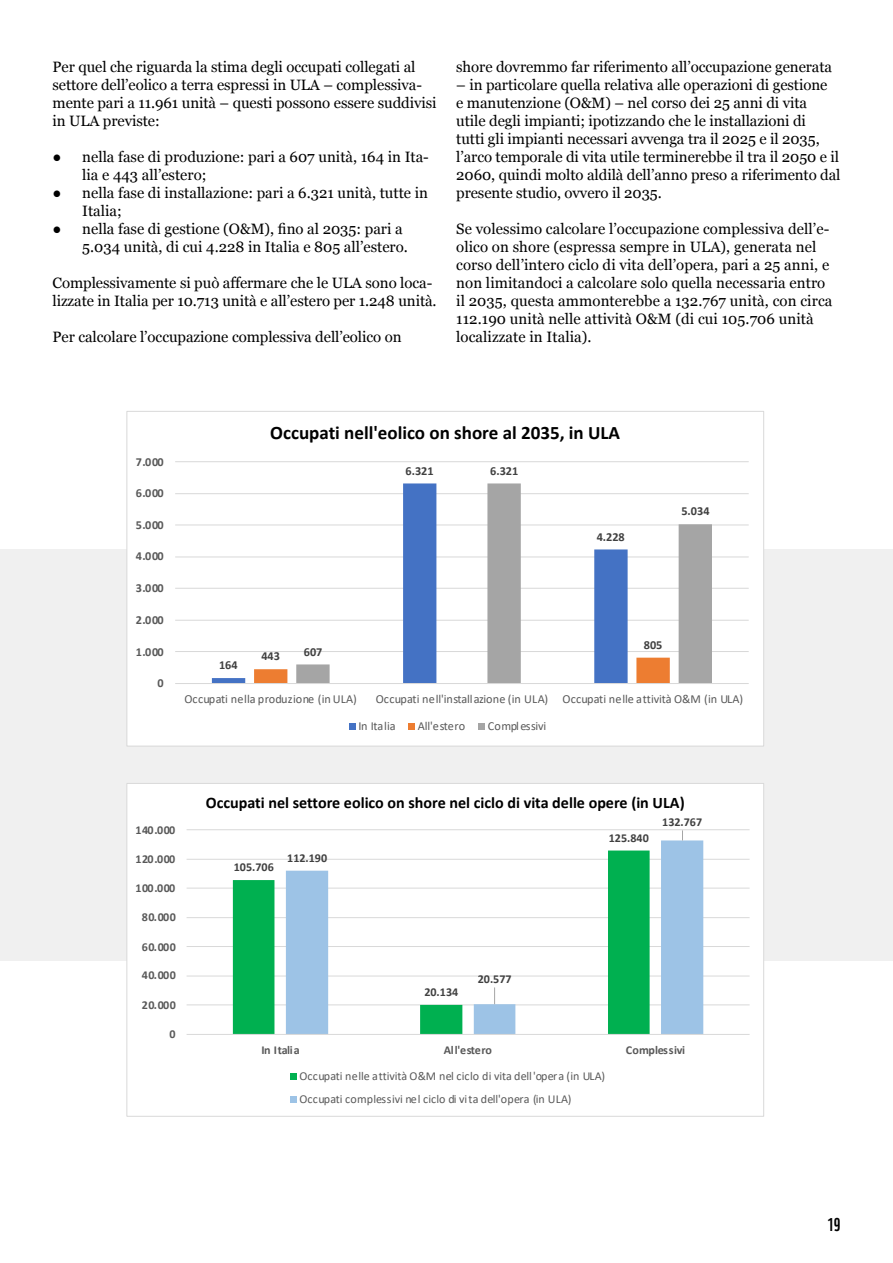
<style>
.page{position:relative;width:893px;height:1263px;background:#fff}
.page>*{position:absolute;margin:0;border:0;box-sizing:border-box;transform-origin:0 0}
.t1{font:700 19.05px "Calibri";color:#000}
.t2{font:18px "WWF";color:#000}
.t3{font:700 16.05px "Calibri";color:#000}
.t4{font:15px/18px "Georgia";letter-spacing:-.005em;color:#000}
.t5{font:12.3px "Calibri";color:#595959}
.t6{font:700 12.3px "Calibri";letter-spacing:-.005em;color:#595959}
.t7{font:700 12.3px "Calibri";color:#404040}
.t8{font:12.3px "Calibri";letter-spacing:.02em;color:#595959}
.t9{font:12.15px/22.8px "Calibri";color:#595959}
.t10{font:700 12.15px "Calibri";letter-spacing:.02em;color:#595959}
.t11{font:700 12.15px "Calibri";color:#404040}
.t12{font:700 12.15px "Calibri";letter-spacing:-.005em;color:#595959}
.t13{font:700 12.15px "Calibri";letter-spacing:-.015em;color:#595959}
.t14{font:700 12.15px "Calibri";letter-spacing:-.02em;color:#595959}
</style>
<div class="page">
<div style="left:0;top:549px;width:893px;height:411px;background:#f0f0f0"></div>
<div style="left:127px;top:411px;width:637px;height:335px;background:#fff"></div>
<hr style="left:175px;top:651px;width:574px;height:1px;background:#d9d9d9">
<hr style="left:175px;top:620px;width:574px;height:1px;background:#d9d9d9">
<hr style="left:175px;top:588px;width:574px;height:1px;background:#d9d9d9">
<hr style="left:175px;top:556px;width:574px;height:1px;background:#d9d9d9">
<hr style="left:175px;top:524px;width:574px;height:1px;background:#d9d9d9">
<hr style="left:175px;top:493px;width:574px;height:1px;background:#d9d9d9">
<hr style="left:175px;top:461px;width:574px;height:1px;background:#d9d9d9">
<svg style="left:212px;top:524px;width:84px;height:159px"></svg>
<svg style="left:254px;top:658px;width:42px;height:25px"></svg>
<svg style="left:296px;top:483px;width:416px;height:200px"></svg>
<hr style="left:175px;top:683px;width:574px;height:1px;background:#d9d9d9">
<div style="left:349px;top:723px;width:6px;height:7px;background:#4472c4"></div>
<div style="left:409px;top:723px;width:6px;height:7px;background:#ed7d31"></div>
<div style="left:478px;top:723px;width:7px;height:7px;background:#a5a5a5"></div>
<div style="left:127px;top:783px;width:637px;height:333px;background:#fff"></div>
<hr style="left:187px;top:1004px;width:563px;height:1px;background:#d9d9d9">
<hr style="left:187px;top:975px;width:563px;height:1px;background:#d9d9d9">
<hr style="left:187px;top:946px;width:563px;height:1px;background:#d9d9d9">
<hr style="left:187px;top:917px;width:563px;height:1px;background:#d9d9d9">
<hr style="left:187px;top:888px;width:563px;height:1px;background:#d9d9d9">
<hr style="left:187px;top:859px;width:563px;height:1px;background:#d9d9d9">
<hr style="left:187px;top:829px;width:563px;height:1px;background:#d9d9d9">
<svg style="left:233px;top:880px;width:53px;height:154px;fill:#00b050"></svg>
<svg style="left:286px;top:840px;width:417px;height:194px"></svg>
<hr style="left:187px;top:1034px;width:563px;height:1px;background:#d9d9d9">
<svg style="left:494px;top:987px;width:1px;height:17px"></svg>
<div style="left:290px;top:1073px;width:7px;height:7px;background:#00b050"></div>
<div style="left:290px;top:1096px;width:7px;height:7px;background:#9dc3e6"></div>
<p class="t4" style="left:53px;top:57px;width:386px">Per quel che riguarda la stima degli occupati collegati al settore dell’eolico a terra espressi in ULA – complessiva&shy;mente pari a 11.961 unità – questi possono essere suddivisi in ULA previste:</p>
<p class="t4" style="left:82px;top:147px;width:348px;text-indent:-30px">● nella fase di produzione: pari a 607 unità, 164 in Ita&shy;lia e 443 all’estero;</p>
<p class="t4" style="left:82px;top:183px;width:347px;text-indent:-30px">● nella fase di installazione: pari a 6.321 unità, tutte in<br>Italia;</p>
<p class="t4" style="left:82px;top:219px;width:327px;text-indent:-30px">● nella fase di gestione (O&amp;M), fino al 2035: pari a<br>5.034 unità, di cui 4.228 in Italia e 805 all’estero.</p>
<p class="t4" style="left:53px;top:273px;width:386px">Complessivamente si può affermare che le ULA sono loca&shy;lizzate in Italia per 10.713 unità e all’estero per 1.248 unità.</p>
<p class="t4" style="left:53px;top:327px;width:351px">Per calcolare l’occupazione complessiva dell’eolico on</p>
<p class="t4" style="left:456px;top:57px;width:377px">shore dovremmo far riferimento all’occupazione generata</p>
<p class="t4" style="left:456px;top:75px;width:386px">– in particolare quella relativa alle operazioni di gestione<br>e manutenzione (O&amp;M) – nel corso dei 25 anni di vita<br>utile degli impianti; ipotizzando che le installazioni di<br>tutti gli impianti necessari avvenga tra il 2025 e il 2035, l’arco temporale di vita utile terminerebbe il tra il 2050 e il 2060, quindi molto aldilà dell’anno preso a riferimento dal presente studio, ovvero il 2035.</p>
<p class="t4" style="left:456px;top:219px;width:378px">Se volessimo calcolare l’occupazione complessiva dell’e&shy;olico on shore (espressa sempre in ULA), generata nel corso dell’intero ciclo di vita dell’opera, pari a 25 anni, e non limitandoci a calcolare solo quella necessaria entro il 2035, questa ammonterebbe a 132.767 unità, con circa 112.190 unità nelle attività O&amp;M (di cui 105.706 unità localizzate in Italia).</p>
<p class="t6" style="left:136px;top:453px;width:29px">7.000</p>
<p class="t6" style="left:136px;top:484px;width:29px">6.000</p>
<p class="t6" style="left:136px;top:516px;width:29px">5.000</p>
<p class="t6" style="left:136px;top:548px;width:29px">4.000</p>
<p class="t6" style="left:136px;top:579px;width:29px">3.000</p>
<p class="t6" style="left:136px;top:611px;width:29px">2.000</p>
<p class="t6" style="left:136px;top:643px;width:29px">1.000</p>
<p class="t6" style="left:158px;top:674px;width:8px">0</p>
<p class="t1" style="left:270px;top:419px;width:351px">Occupati nell'eolico on shore al 2035, in ULA</p>
<p class="t7" style="left:219px;top:656px;width:20px">164</p>
<p class="t7" style="left:261px;top:648px;width:20px">443</p>
<p class="t7" style="left:304px;top:643px;width:20px">607</p>
<p class="t7" style="left:405px;top:462px;width:30px">6.321</p>
<p class="t7" style="left:490px;top:462px;width:30px">6.321</p>
<p class="t7" style="left:597px;top:528px;width:30px">4.228</p>
<p class="t7" style="left:681px;top:503px;width:30px">5.034</p>
<p class="t7" style="left:644px;top:636px;width:20px">805</p>
<p class="t8" style="left:184px;top:691px;width:174px">Occupati nella produzione (in ULA)</p>
<p class="t5" style="left:376px;top:691px;width:369px">Occupati nell'installazione (in ULA) Occupati nelle attività O&amp;M (in ULA)</p>
<p class="t5" style="left:358px;top:717px;width:39px">In Italia</p>
<p class="t5" style="left:418px;top:717px;width:49px">All'estero</p>
<p class="t5" style="left:488px;top:717px;width:60px">Complessivi</p>
<p class="t10" style="left:136px;top:821px;width:41px">140.000</p>
<p class="t10" style="left:136px;top:850px;width:41px">120.000</p>
<p class="t10" style="left:136px;top:879px;width:41px">100.000</p>
<p class="t10" style="left:142px;top:908px;width:36px">80.000</p>
<p class="t10" style="left:142px;top:938px;width:36px">60.000</p>
<p class="t10" style="left:142px;top:967px;width:36px">40.000</p>
<p class="t10" style="left:142px;top:996px;width:36px">20.000</p>
<p class="t10" style="left:169px;top:1025px;width:8px">0</p>
<p class="t3" style="left:206px;top:791px;width:480px">Occupati nel settore eolico on shore nel ciclo di vita delle opere (in ULA)</p>
<p class="t11" style="left:234px;top:859px;width:41px">105.706</p>
<p class="t11" style="left:287px;top:849px;width:41px">112.190</p>
<p class="t11" style="left:424px;top:983px;width:35px">20.134</p>
<p class="t11" style="left:478px;top:971px;width:35px">20.577</p>
<p class="t11" style="left:609px;top:829px;width:41px">125.840</p>
<p class="t11" style="left:662px;top:813px;width:41px">132.767</p>
<p class="t14" style="left:262px;top:1041px;width:40px">In Italia</p>
<p class="t13" style="left:444px;top:1041px;width:50px">All'estero</p>
<p class="t12" style="left:626px;top:1041px;width:61px">Complessivi</p>
<p class="t9" style="left:300px;top:1064px;width:307px">Occupati nelle attività O&amp;M nel ciclo di vita dell'opera (in ULA)<br>Occupati complessivi nel ciclo di vita dell'opera (in ULA)</p>
<p class="t2" style="left:827px;top:1210px;width:15px">19</p>
</div>
